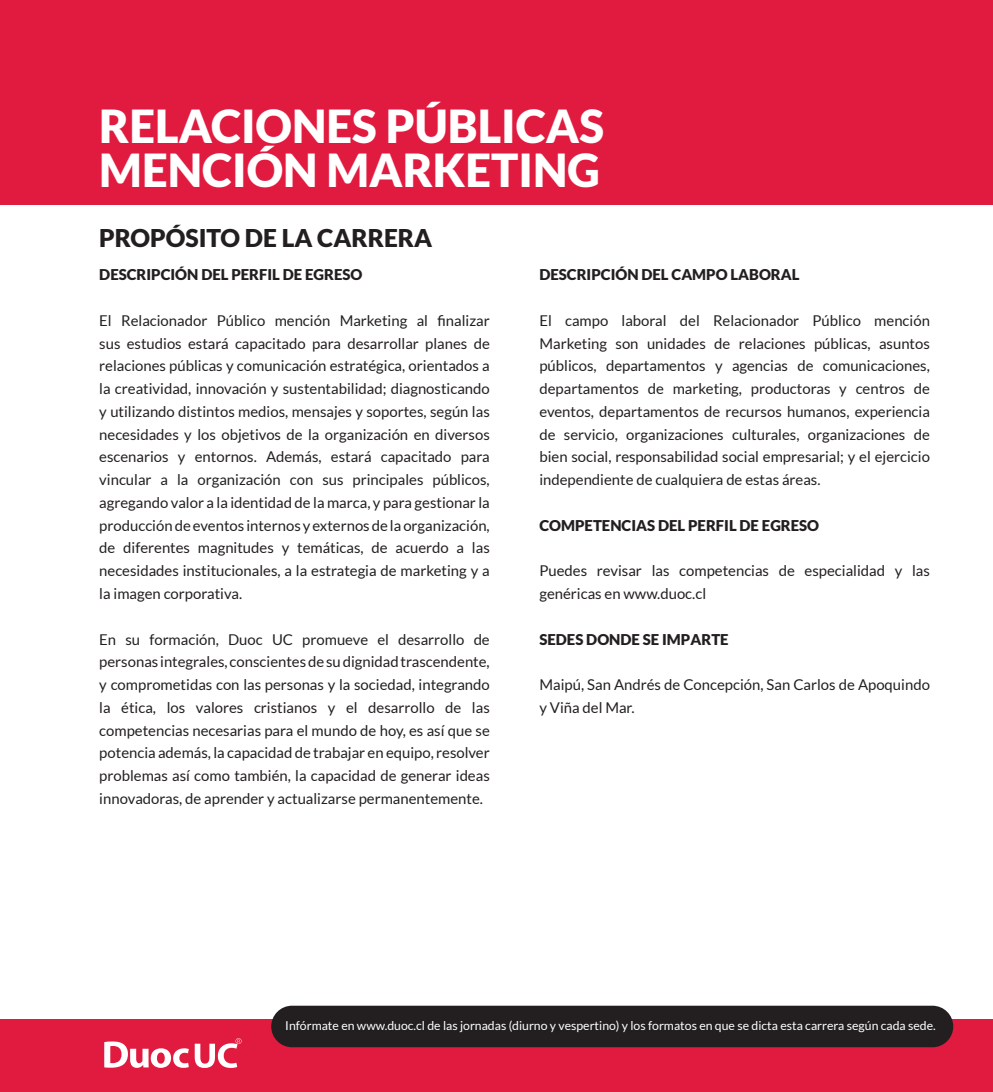
<style>
.page{position:relative;width:993px;height:1092px;background:#fff}
.page>*{position:absolute;margin:0;border:0;box-sizing:border-box;transform-origin:0 0}
.t1{font:900 45.5px/43.8px "Lato";color:#fff}
.t2{font:900 24.5px "Lato";color:#231f20}
.t3{font:14.88px/22.8px "Lato";color:#231f20;text-align:justify}
.t4{font:900 14.88px "Lato";color:#231f20}
.t5{font:12.25px "Lato";color:#fff}
</style>
<div class="page">
<div style="left:0;top:1019px;width:992px;height:72px;background:#e11b3f"></div>
<svg style="left:104px;top:1041px;width:85px;height:26px"></svg>
<svg style="left:195px;top:1038px;width:46px;height:29px"></svg>
<div style="left:271px;top:1005px;width:681px;height:42px;background:#231f20;border-radius:21px"></div>
<div style="left:0;top:0;width:992px;height:204px;background:#e11b3f"></div>
<p class="t1" style="left:99px;top:104px;width:506px">RELACIONES PÚBLICAS<br>MENCIÓN MARKETING</p>
<h2 class="t2" style="left:99px;top:224px;width:334px">PROPÓSITO DE LA CARRERA</h2>
<p class="t4" style="left:99px;top:266px;width:264px">DESCRIPCIÓN DEL PERFIL DE EGRESO</p>
<p class="t3" style="left:99px;top:309px;width:392px">El Relacionador Público mención Marketing al finalizar sus estudios estará capacitado para desarrollar planes de relaciones públicas y comunicación estratégica, orientados a la creatividad, innovación y sustentabilidad; diagnosticando y utilizando distintos medios, mensajes y soportes, según las necesidades y los objetivos de la organización en diversos escenarios y entornos. Además, estará capacitado para vincular a la organización con sus principales públicos, agregando valor a la identidad de la marca, y para gestionar la producción de eventos internos y externos de la organización, de diferentes magnitudes y temáticas, de acuerdo a las necesidades institucionales, a la estrategia de marketing y a la imagen corporativa.</p>
<p class="t3" style="left:99px;top:627px;width:392px">En su formación, Duoc UC promueve el desarrollo de personas integrales, conscientes de su dignidad trascendente, y comprometidas con las personas y la sociedad, integrando la ética, los valores cristianos y el desarrollo de las competencias necesarias para el mundo de hoy, es así que se potencia además, la capacidad de trabajar en equipo, resolver problemas así como también, la capacidad de generar ideas innovadoras, de aprender y actualizarse permanentemente.</p>
<p class="t4" style="left:539px;top:266px;width:261px">DESCRIPCIÓN DEL CAMPO LABORAL</p>
<p class="t3" style="left:539px;top:309px;width:392px">El campo laboral del Relacionador Público mención Marketing son unidades de relaciones públicas, asuntos públicos, departamentos y agencias de comunicaciones, departamentos de marketing, productoras y centros de eventos, departamentos de recursos humanos, experiencia de servicio, organizaciones culturales, organizaciones de bien social, responsabilidad social empresarial; y el ejercicio independiente de cualquiera de estas áreas.</p>
<p class="t4" style="left:539px;top:516px;width:281px">COMPETENCIAS DEL PERFIL DE EGRESO</p>
<p class="t3" style="left:539px;top:559px;width:392px">Puedes revisar las competencias de especialidad y las genéricas en www.duoc.cl</p>
<p class="t4" style="left:539px;top:630px;width:191px">SEDES DONDE SE IMPARTE</p>
<p class="t3" style="left:539px;top:673px;width:392px">Maipú, San Andrés de Concepción, San Carlos de Apoquindo y Viña del Mar.</p>
<p class="t5" style="left:285px;top:1019px;width:652px">Infórmate en www.duoc.cl de las jornadas (diurno y vespertino) y los formatos en que se dicta esta carrera según cada sede.</p>
</div>
